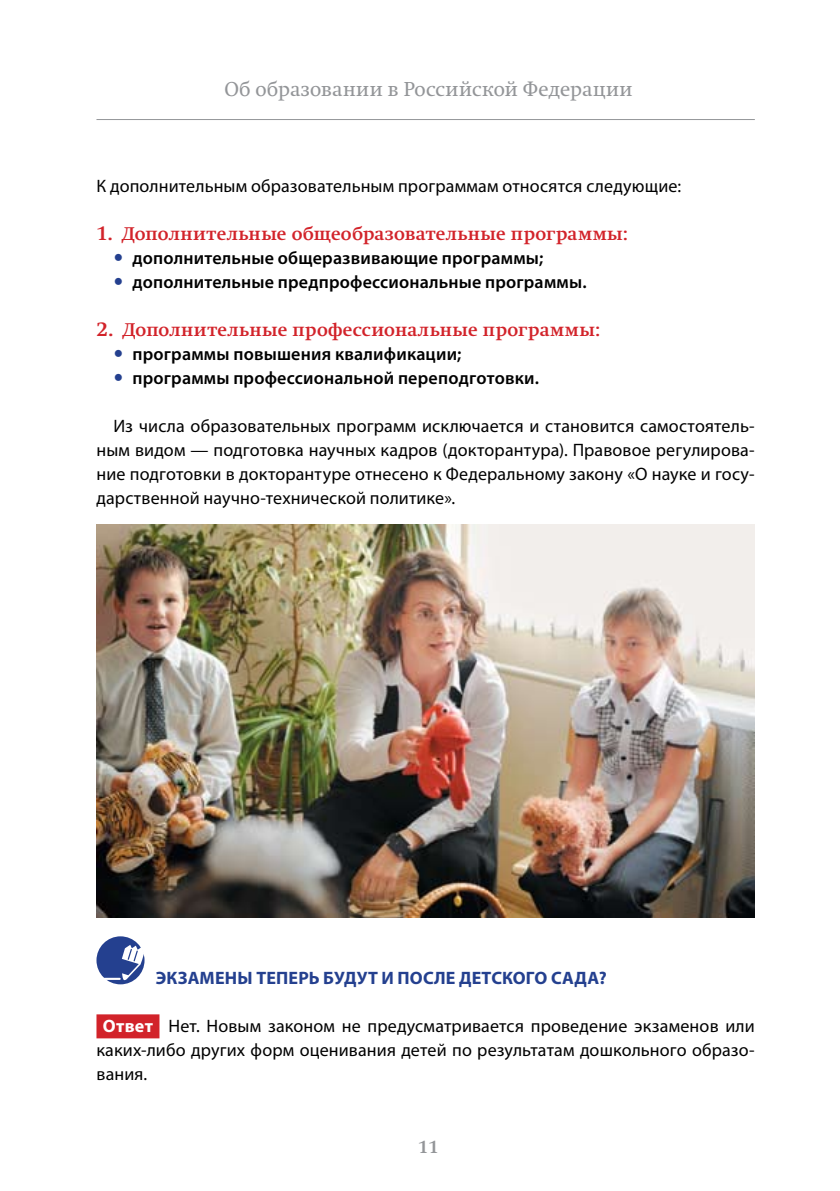
<style>
.page{position:relative;width:840px;height:1191px;background:#fff}
.page>*{position:absolute;margin:0;border:0;box-sizing:border-box;transform-origin:0 0}
.t1{font:20px "Swift C";letter-spacing:.01em;color:#939598}
.t2{font:18px/24px "Myriad Pro";letter-spacing:.01em;color:#000;text-align:justify}
.t3{font:600 18px/24px "Myriad Pro";letter-spacing:.01em;color:#000}
.t4{font:700 18px "Myriad Pro";letter-spacing:.01em;color:#24408f}
.t5{font:700 18px "Swift C";color:#939598}
.s1{font-family:"Swift C";font-weight:700;font-size:20px;color:#d2232a}
.s2{font-family:"Swift C";font-weight:700;color:#d2232a}
.s3{font-weight:700;color:#fff}
</style>
<div class="page">
<hr style="left:96px;top:119px;width:658px;height:1px;background:#939598">
<img style="left:96px;top:524px;width:658px;height:393px">
<div style="left:96px;top:1014px;width:63px;height:24px;background:#d2232a"></div>
<div style="left:96px;top:936px;width:48px;height:48px;background:#24408f;border-radius:50%"></div>
<svg style="left:103px;top:944px;width:41px;height:36px"></svg>
<p class="t1" style="left:224px;top:77px;width:409px">Об образовании в Российской Федерации</p>
<p class="t2" style="left:96px;top:174px;width:586px">К дополнительным образовательным программам относятся следующие:</p>
<p class="t3" style="left:132px;top:222px;width:497px;text-indent:-36px"><span class="s1">1.</span> <span class="s2">Дополнительные общеобразовательные программы: </span>дополнительные общеразвивающие программы; дополнительные предпрофессиональные программы.</p>
<p class="t3" style="left:132px;top:318px;width:469px;text-indent:-36px"><span class="s1">2.</span> <span class="s2">Дополнительные профессиональные программы: </span>программы повышения квалификации;<br>программы профессиональной переподготовки.</p>
<p class="t2" style="left:96px;top:414px;width:659px;text-indent:17px">Из числа образовательных программ исключается и становится самостоятель&shy;ным видом — подготовка научных кадров (докторантура). Правовое регулирова&shy;ние подготовки в докторантуре отнесено к Федеральному закону «О науке и госу&shy;дарственной научно-технической политике».</p>
<p class="t4" style="left:156px;top:966px;width:452px">Экзамены теперь будут и после детского сада?</p>
<p class="t2" style="left:96px;top:1014px;width:659px;text-indent:6px"><span class="s3">Ответ</span> Нет. Новым законом не предусматривается проведение экзаменов или каких-либо других форм оценивания детей по результатам дошкольного образо&shy;вания.</p>
<p class="t5" style="left:418px;top:1135px;width:22px">11</p>
</div>
